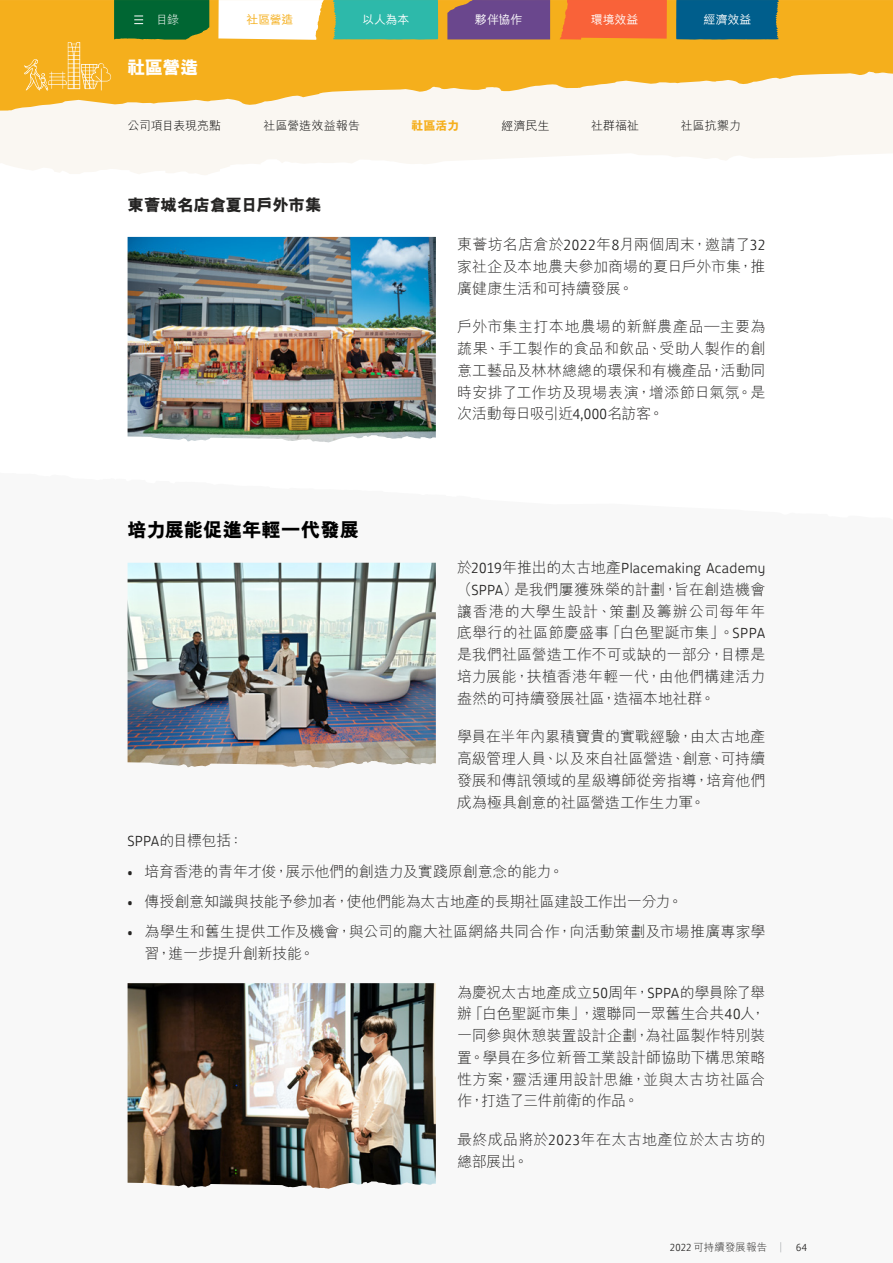
<style>
.page{position:relative;width:893px;height:1263px;background:#fff}
.page>*{position:absolute;margin:0;border:0;box-sizing:border-box;transform-origin:0 0}
.t1{font:800 19.5px "M Hei HK";letter-spacing:-.01em;color:#000}
.t2{font:800 18px "M Hei HK";color:#fff}
.t3{font:800 16.5px "M Hei HK";letter-spacing:-.015em;color:#252423}
.t4{font:300 15px/21.8px "M Hei HK";letter-spacing:-.005em;color:#252423;text-align:justify}
.t5{font:300 15px "FS Jack";letter-spacing:.02em;color:#252423}
.t6{font:300 15px/21.8px "M Hei HK";letter-spacing:.02em;color:#252423}
.t7{font:300 12px "M Hei HK";color:#000}
.t8{font:500 12px "M Hei HK";letter-spacing:-.005em;color:#fff}
.t9{font:300 12px "M Hei HK";letter-spacing:-.02em;color:#000}
.t10{font:800 12px "M Hei HK";color:#f5af1c}
.t11{font:500 12px "M Hei HK";color:#f5af1c}
.t12{font:300 12px "M Hei HK";color:#fff}
.t13{font:300 10.5px "M Hei HK";letter-spacing:.01em;color:#252423}
.t14{font:300 10.5px "FS Jack";color:#252423}
.s1{font-family:"FS Jack"}
.s2{font-family:"M Hei HK"}
</style>
<div class="page">
<svg style="left:0;top:111px;width:893px;height:64px;fill:#faf7f2"></svg>
<svg style="left:0;top:0;width:893px;height:111px;fill:#f5af1c"></svg>
<div style="left:0;top:523px;width:893px;height:740px;background:#f8f8f8"></div>
<div style="left:447px;top:0;width:103px;height:39px;background:#6a478d"></div>
<div style="left:333px;top:0;width:105px;height:40px;background:#2db9aa"></div>
<svg style="left:559px;top:0;width:108px;height:40px;background:#f86936"></svg>
<div style="left:676px;top:0;width:103px;height:40px;background:#005e8c"></div>
<svg style="left:24px;top:0;width:185px;height:90px;background:#c0a229"></svg>
<svg style="left:218px;top:0;width:106px;height:40px"></svg>
<img style="left:128px;top:237px;width:308px;height:205px">
<img style="left:128px;top:563px;width:308px;height:205px">
<img style="left:128px;top:983px;width:308px;height:206px">
<p class="t12" style="left:156px;top:13px;width:24px">目錄</p>
<p class="t8" style="left:362px;top:11px;width:49px">以人為本</p>
<p class="t8" style="left:475px;top:11px;width:49px">夥伴協作</p>
<p class="t8" style="left:591px;top:11px;width:49px">環境效益</p>
<p class="t8" style="left:704px;top:11px;width:49px">經濟效益</p>
<p class="t11" style="left:247px;top:11px;width:48px">社區營造</p>
<p class="t2" style="left:128px;top:58px;width:72px">社區營造</p>
<p class="t9" style="left:128px;top:120px;width:95px">公司項目表現亮點</p>
<p class="t7" style="left:264px;top:120px;width:98px">社區營造效益報告</p>
<p class="t10" style="left:412px;top:120px;width:49px">社區活力</p>
<p class="t7" style="left:501px;top:120px;width:50px">經濟民生</p>
<p class="t7" style="left:591px;top:120px;width:50px">社群福祉</p>
<p class="t7" style="left:681px;top:120px;width:62px">社區抗禦力</p>
<p class="t3" style="left:128px;top:197px;width:196px">東薈城名店倉夏日戶外市集</p>
<h1 class="t1" style="left:128px;top:520px;width:233px">培力展能促進年輕一代發展</h1>
<p class="t4" style="left:457px;top:233px;width:310px">東薈坊名店倉於<span class="s1">2022</span>年<span class="s1">8</span>月兩個周末，邀請了<span class="s1">32</span>家社企及本地農夫參加商場的夏日戶外市集，推廣健康生活和可持續發展。</p>
<p class="t4" style="left:457px;top:316px;width:310px">戶外市集主打本地農場的新鮮農產品─主要為蔬果、手工製作的食品和飲品、受助人製作的創意工藝品及林林總總的環保和有機產品，活動同時安排了工作坊及現場表演，增添節日氣氛。是次活動每日吸引近<span class="s1">4,000</span>名訪客。</p>
<p class="t5" style="left:457px;top:556px;width:310px"><span class="s2">於</span>2019<span class="s2">年推出的太古地產</span>Placemaking Academy</p>
<p class="t4" style="left:457px;top:578px;width:310px">（<span class="s1">SPPA</span>）是我們屢獲殊榮的計劃，旨在創造機會讓香港的大學生設計、策劃及籌辦公司每年年底舉行的社區節慶盛事「白色聖誕市集」。<span class="s1">SPPA</span>是我們社區營造工作不可或缺的一部分，目標是培力展能，扶植香港年輕一代，由他們構建活力盎然的可持續發展社區，造福本地社群。</p>
<p class="t4" style="left:457px;top:726px;width:310px">學員在半年內累積寶貴的實戰經驗，由太古地產高級管理人員、以及來自社區營造、創意、可持續發展和傳訊領域的星級導師從旁指導，培育他們成為極具創意的社區營造工作生力軍。</p>
<p class="t4" style="left:128px;top:830px;width:117px"><span class="s1">SPPA</span>的目標包括：</p>
<p class="t4" style="left:128px;top:860px;width:438px"><span class="s1">•</span> 培育香港的青年才俊，展示他們的創造力及實踐原創意念的能力。</p>
<p class="t4" style="left:128px;top:890px;width:557px"><span class="s1">•</span> 傳授創意知識與技能予參加者，使他們能為太古地產的長期社區建設工作出一分力。</p>
<p class="t4" style="left:145px;top:920px;width:622px;text-indent:-17px"><span class="s1">•</span> 為學生和舊生提供工作及機會，與公司的龐大社區網絡共同合作，向活動策劃及市場推廣專家學習，進一步提升創新技能。</p>
<p class="t4" style="left:457px;top:981px;width:310px">為慶祝太古地產成立<span class="s1">50</span>周年，<span class="s1">SPPA</span>的學員除了舉辦「白色聖誕市集」，還聯同一眾舊生合共<span class="s1">40</span>人，一同參與休憩裝置設計企劃，為社區製作特別裝置。學員在多位新晉工業設計師協助下構思策略性方案，靈活運用設計思維，並與太古坊社區合作，打造了三件前衛的作品。</p>
<p class="t6" style="left:457px;top:1128px;width:310px">最終成品將於<span class="s1">2023</span>年在太古地產位於太古坊的總部展出。</p>
<p class="t13" style="left:670px;top:1241px;width:99px"><span class="s1">2022</span> 可持續發展報告</p>
<p class="t14" style="left:796px;top:1238px;width:12px">64</p>
</div>
